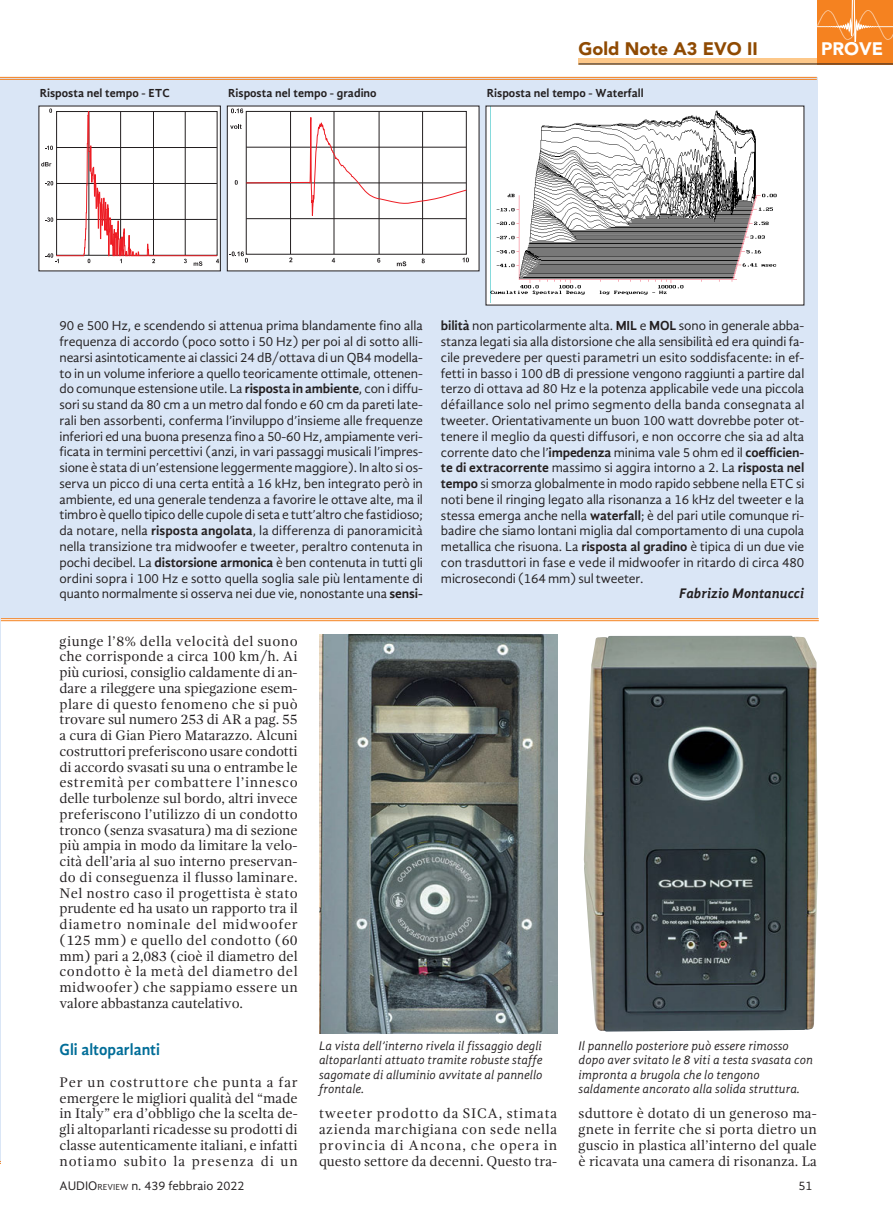
<style>
.page{position:relative;width:893px;height:1214px;background:#fff}
.page>*{position:absolute;margin:0;border:0;box-sizing:border-box;transform-origin:0 0}
.t1{font:900 18px "Avenir";color:#8f4a02}
.t2{font:900 18px "Avenir";color:#fff}
.t3{font:700 16.5px "Gandhi Sans";color:#006d98;scale:.95 1}
.t4{font:14.25px/15.8px "Gandhi Serif";color:#231f20;text-align:justify}
.t5{font:italic 700 14.25px "Gandhi Sans";color:#231f20}
.t6{font:13.5px/15.8px "Gandhi Sans";letter-spacing:-.01em;color:#231f20;text-align:justify}
.t7{font:italic 12.75px/14.2px "Gandhi Sans";color:#231f20}
.t8{font:12.75px "Gandhi Sans";color:#231f20}
.t9{font:700 12px "Gandhi Sans";color:#231f20}
.s1{font-weight:700}
.s2{font-size:9px}
</style>
<div class="page">
<div style="left:578px;top:58px;width:241px;height:6px;background:#fdc88a"></div>
<div style="left:816px;top:0;width:76px;height:64px;background:#f58220"></div>
<hr style="left:578px;top:64px;width:314px;height:1px;background:#231f20">
<svg style="left:816px;top:0;width:76px;height:41px"></svg>
<hr style="left:0;top:77px;width:1px;height:1085px;background:#dae6f6">
<div style="left:0;top:77px;width:817px;height:541px;background:#dae6f6"></div>
<hr style="left:1px;top:620px;width:817px;height:1px;background:#f58220">
<hr style="left:1px;top:618px;width:817px;height:1px;background:#f58220">
<hr style="left:0;top:79px;width:816px;height:1px;background:#f58220">
<hr style="left:0;top:77px;width:816px;height:1px;background:#f58220">
<div style="left:39px;top:106px;width:181px;height:164px;background:#fff"></div>
<svg style="left:41px;top:108px;width:178px;height:158px"></svg>
<div style="left:228px;top:106px;width:250px;height:164px;background:#fff"></div>
<hr style="left:290px;top:111px;width:1px;height:143px;background:#231f20">
<hr style="left:334px;top:111px;width:1px;height:143px;background:#231f20">
<hr style="left:379px;top:111px;width:1px;height:143px;background:#231f20">
<hr style="left:422px;top:111px;width:1px;height:143px;background:#231f20">
<svg style="left:289px;top:257px;width:3px;height:5px"></svg>
<svg style="left:377px;top:258px;width:3px;height:4px"></svg>
<svg style="left:421px;top:258px;width:3px;height:5px"></svg>
<svg style="left:462px;top:257px;width:7px;height:5px"></svg>
<svg style="left:397px;top:261px;width:9px;height:5px"></svg>
<svg style="left:229px;top:251px;width:19px;height:11px"></svg>
<svg style="left:230px;top:108px;width:237px;height:124px"></svg>
<div style="left:486px;top:106px;width:317px;height:198px;background:#fff"></div>
<img style="left:490px;top:108px;width:287px;height:195px">
<img style="left:583px;top:635px;width:235px;height:396px">
<img style="left:319px;top:634px;width:238px;height:399px">
<h1 class="t1" style="left:578px;top:41px;width:181px">Gold Note A3 EVO II</h1>
<h1 class="t2" style="left:821px;top:41px;width:63px">PROVE</h1>
<p class="t9" style="left:40px;top:88px;width:131px">Risposta nel tempo - ETC</p>
<p class="t9" style="left:228px;top:88px;width:150px">Risposta nel tempo - gradino</p>
<p class="t9" style="left:487px;top:88px;width:158px">Risposta nel tempo - Waterfall</p>
<p class="t6" style="left:59px;top:319px;width:365px">90 e 500 Hz, e scendendo si attenua prima blandamente fino alla frequenza di accordo (poco sotto i 50 Hz) per poi al di sotto alli&shy;nearsi asintoticamente ai classici 24 dB/ottava di un QB4 modella&shy;to in un volume inferiore a quello teoricamente ottimale, ottenen&shy;do comunque estensione utile. La <span class="s1">risposta in ambiente</span>, con i diffu&shy;sori su stand da 80 cm a un metro dal fondo e 60 cm da pareti late&shy;rali ben assorbenti, conferma l’inviluppo d’insieme alle frequenze inferiori ed una buona presenza fino a 50-60 Hz, ampiamente veri&shy;ficata in termini percettivi (anzi, in vari passaggi musicali l’impres&shy;sione è stata di un’estensione leggermente maggiore). In alto si os&shy;serva un picco di una certa entità a 16 kHz, ben integrato però in ambiente, ed una generale tendenza a favorire le ottave alte, ma il timbro è quello tipico delle cupole di seta e tutt’altro che fastidioso; da notare, nella <span class="s1">risposta angolata</span>, la differenza di panoramicità nella transizione tra midwoofer e tweeter, peraltro contenuta in pochi decibel. La <span class="s1">distorsione armonica</span> è ben contenuta in tutti gli ordini sopra i 100 Hz e sotto quella soglia sale più lentamente di quanto normalmente si osserva nei due vie, nonostante una <span class="s1">sensi-</span></p>
<p class="t6" style="left:441px;top:319px;width:365px"><span class="s1">bilità</span> non particolarmente alta. <span class="s1">MIL</span> e <span class="s1">MOL</span> sono in generale abba&shy;stanza legati sia alla distorsione che alla sensibilità ed era quindi fa&shy;cile prevedere per questi parametri un esito soddisfacente: in ef&shy;fetti in basso i 100 dB di pressione vengono raggiunti a partire dal terzo di ottava ad 80 Hz e la potenza applicabile vede una piccola défaillance solo nel primo segmento della banda consegnata al tweeter. Orientativamente un buon 100 watt dovrebbe poter ot&shy;tenere il meglio da questi diffusori, e non occorre che sia ad alta corrente dato che l’<span class="s1">impedenza</span> minima vale 5 ohm ed il <span class="s1">coefficien&shy;te di extracorrente</span> massimo si aggira intorno a 2. La <span class="s1">risposta nel tempo</span> si smorza globalmente in modo rapido sebbene nella ETC si noti bene il ringing legato alla risonanza a 16 kHz del tweeter e la stessa emerga anche nella <span class="s1">waterfall</span>; è del pari utile comunque ri&shy;badire che siamo lontani miglia dal comportamento di una cupola metallica che risuona. La <span class="s1">risposta al gradino</span> è tipica di un due vie con trasduttori in fase e vede il midwoofer in ritardo di circa 480 microsecondi (164 mm) sul tweeter.</p>
<p class="t5" style="left:679px;top:587px;width:127px">Fabrizio Montanucci</p>
<p class="t4" style="left:59px;top:634px;width:240px">giunge l’8% della velocità del suono che corrisponde a circa 100 km/h. Ai più curiosi, consiglio caldamente di an&shy;dare a rileggere una spiegazione esem&shy;plare di questo fenomeno che si può trovare sul numero 253 di AR a pag. 55 a cura di Gian Piero Matarazzo. Alcuni costruttori preferiscono usare condotti di accordo svasati su una o entrambe le estremità per combattere l’innesco delle turbolenze sul bordo, altri invece preferiscono l’utilizzo di un condotto tronco (senza svasatura) ma di sezione più ampia in modo da limitare la velo&shy;cità dell’aria al suo interno preservan&shy;do di conseguenza il flusso laminare.<br>Nel nostro caso il progettista è stato prudente ed ha usato un rapporto tra il diametro nominale del midwoofer (125 mm) e quello del condotto (60 mm) pari a 2,083 (cioè il diametro del condotto è la metà del diametro del midwoofer) che sappiamo essere un valore abbastanza cautelativo.</p>
<p class="t3" style="left:59px;top:1043px;width:107px">Gli altoparlanti</p>
<p class="t4" style="left:59px;top:1075px;width:240px">Per un costruttore che punta a far emergere le migliori qualità del “made in Italy” era d’obbligo che la scelta de&shy;gli altoparlanti ricadesse su prodotti di classe autenticamente italiani, e infatti notiamo subito la presenza di un</p>
<p class="t7" style="left:319px;top:1039px;width:225px;text-align:justify">La vista dell’interno rivela il fissaggio degli altoparlanti attuato tramite robuste staffe sagomate di alluminio avvitate al pannello frontale.</p>
<p class="t7" style="left:578px;top:1039px;width:236px">Il pannello posteriore può essere rimosso dopo aver svitato le 8 viti a testa svasata con impronta a brugola che lo tengono saldamente ancorato alla solida struttura.</p>
<p class="t4" style="left:319px;top:1106px;width:240px">tweeter prodotto da SICA, stimata azienda marchigiana con sede nella provincia di Ancona, che opera in questo settore da decenni. Questo tra-</p>
<p class="t4" style="left:578px;top:1106px;width:240px">sduttore è dotato di un generoso ma&shy;gnete in ferrite che si porta dietro un guscio in plastica all’interno del quale è ricavata una camera di risonanza. La</p>
<p class="t8" style="left:59px;top:1180px;width:186px">AUDIO<span class="s2">REVIEW</span> n. 439 febbraio 2022</p>
<p class="t8" style="left:798px;top:1180px;width:16px">51</p>
</div>
